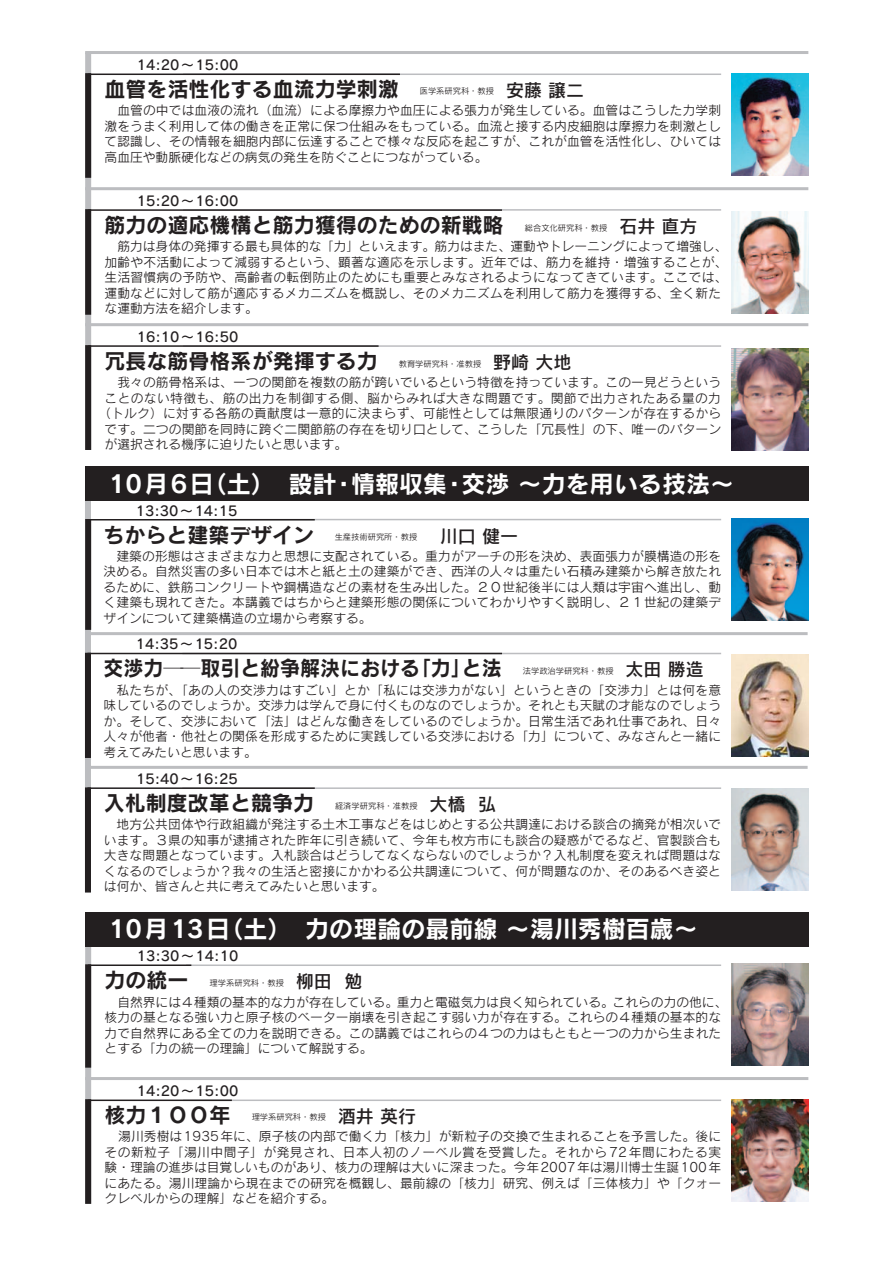
<style>
.page{position:relative;width:893px;height:1262px;background:#fff}
.page>*{position:absolute;margin:0;border:0;box-sizing:border-box;transform-origin:0 0}
.t1{font:24px "Rodin CID B";color:#fff}
.t2{font:21px "Rodin CID B";color:#231f20}
.t3{font:21px "Rodin CID B";color:#231f20;scale:.95 1}
.t4{font:18px "Rodin CID DB";color:#231f20}
.t5{font:13.5px "Rodin CID DB";color:#231f20}
.t6{font:12.75px/15.5px "Rodin CID M";letter-spacing:.01em;color:#231f20;text-align:justify}
.t7{font:12.75px "Rodin CID M";letter-spacing:.03em;color:#231f20}
.t8{font:8.25px "Rodin CID M";color:#231f20}
.s1{font-family:"Rodin CID DB";font-size:18px}
</style>
<div class="page">
<div style="left:85px;top:486px;width:6px;height:406px;background:#bcbdc0"></div>
<div style="left:85px;top:52px;width:6px;height:398px;background:#bcbdc0"></div>
<div style="left:85px;top:466px;width:723px;height:34px;background:#231f20"></div>
<div style="left:85px;top:73px;width:6px;height:105px;background:#231f20"></div>
<hr style="left:183px;top:74px;width:538px;height:1px;background:#bcbdc0">
<hr style="left:88px;top:74px;width:312px;height:1px;background:#231f20">
<img style="left:731px;top:73px;width:77px;height:102px">
<div style="left:85px;top:209px;width:6px;height:106px;background:#231f20"></div>
<hr style="left:183px;top:209px;width:538px;height:2px;background:#bcbdc0">
<hr style="left:88px;top:209px;width:414px;height:2px;background:#231f20">
<div style="left:85px;top:652px;width:6px;height:106px;background:#231f20"></div>
<hr style="left:182px;top:652px;width:539px;height:2px;background:#bcbdc0">
<hr style="left:87px;top:652px;width:415px;height:2px;background:#231f20">
<img style="left:731px;top:654px;width:77px;height:102px">
<div style="left:85px;top:787px;width:6px;height:105px;background:#231f20"></div>
<hr style="left:182px;top:787px;width:539px;height:2px;background:#bcbdc0">
<hr style="left:87px;top:787px;width:228px;height:2px;background:#231f20">
<img style="left:731px;top:212px;width:77px;height:102px">
<hr style="left:186px;top:519px;width:535px;height:1px;background:#bcbdc0">
<hr style="left:88px;top:519px;width:227px;height:1px;background:#231f20">
<div style="left:85px;top:519px;width:6px;height:111px;background:#231f20"></div>
<img style="left:731px;top:519px;width:77px;height:102px">
<hr style="left:85px;top:187px;width:723px;height:3px;background:#bcbdc0">
<div style="left:85px;top:345px;width:6px;height:105px;background:#231f20"></div>
<hr style="left:183px;top:345px;width:538px;height:2px;background:#bcbdc0">
<hr style="left:88px;top:345px;width:290px;height:2px;background:#231f20">
<img style="left:731px;top:348px;width:77px;height:102px">
<hr style="left:85px;top:323px;width:723px;height:3px;background:#bcbdc0">
<hr style="left:85px;top:51px;width:723px;height:3px;background:#bcbdc0">
<hr style="left:86px;top:632px;width:721px;height:3px;background:#bcbdc0">
<img style="left:731px;top:788px;width:77px;height:102px">
<hr style="left:85px;top:766px;width:722px;height:3px;background:#bcbdc0">
<div style="left:85px;top:932px;width:6px;height:271px;background:#bcbdc0"></div>
<div style="left:85px;top:912px;width:723px;height:34px;background:#231f20"></div>
<hr style="left:186px;top:964px;width:535px;height:2px;background:#bcbdc0">
<hr style="left:88px;top:964px;width:103px;height:2px;background:#231f20">
<div style="left:85px;top:964px;width:6px;height:103px;background:#231f20"></div>
<div style="left:85px;top:1099px;width:6px;height:104px;background:#231f20"></div>
<hr style="left:183px;top:1099px;width:538px;height:2px;background:#bcbdc0">
<hr style="left:88px;top:1099px;width:144px;height:2px;background:#231f20">
<img style="left:731px;top:964px;width:77px;height:102px">
<img style="left:731px;top:1099px;width:77px;height:102px">
<hr style="left:85px;top:1077px;width:723px;height:3px;background:#bcbdc0">
<p class="t5" style="left:137px;top:59px;width:103px">14:20～15:00</p>
<h2 class="t2" style="left:105px;top:81px;width:316px">血管を活性化する血流力学刺激　</h2>
<p class="t8" style="left:420px;top:88px;width:166px">医学系研究科・教授 <span class="s1">安藤譲二</span></p>
<p class="t6" style="left:105px;top:104px;width:618px;text-indent:13px">血管の中では血液の流れ（血流）による摩擦力や血圧による張力が発生している。血管はこうした力学刺激をうまく利用して体の働きを正常に保つ仕組みをもっている。血流と接する内皮細胞は摩擦力を刺激として認識し、その情報を細胞内部に伝達することで様々な反応を起こすが、これが血管を活性化し、ひいては高血圧や動脈硬化などの病気の発生を防ぐことにつながっている。</p>
<p class="t5" style="left:137px;top:196px;width:103px">15:20～16:00</p>
<h2 class="t2" style="left:105px;top:217px;width:421px">筋力の適応機構と筋力獲得のための新戦略　</h2>
<p class="t8" style="left:525px;top:224px;width:174px">総合文化研究科・教授 <span class="s1">石井直方</span></p>
<p class="t6" style="left:105px;top:240px;width:624px;text-align:left;text-indent:13px">筋力は身体の発揮する最も具体的な「力」といえます。筋力はまた、運動やトレーニングによって増強し、加齢や不活動によって減弱するという、顕著な適応を示します。近年では、筋力を維持・増強することが、生活習慣病の予防や、高齢者の転倒防止のためにも重要とみなされるようになってきています。ここでは、運動などに対して筋が適応するメカニズムを概説し、そのメカニズムを利用して筋力を獲得する、全く新たな運動方法を紹介します。</p>
<p class="t5" style="left:137px;top:332px;width:103px">16:10～16:50</p>
<h2 class="t2" style="left:105px;top:353px;width:295px">冗長な筋骨格系が発揮する力　</h2>
<p class="t8" style="left:399px;top:360px;width:174px">教育学研究科・准教授 <span class="s1">野崎大地</span></p>
<p class="t6" style="left:117px;top:376px;width:605px">我々の筋骨格系は、一つの関節を複数の筋が跨いでいるという特徴を持っています。この一見どうという</p>
<p class="t7" style="left:105px;top:393px;width:618px">ことのない特徴も、筋の出力を制御する側、脳からみれば大きな問題です。関節で出力されたある量の力</p>
<p class="t6" style="left:98px;top:407px;width:624px">（トルク）に対する各筋の貢献度は一意的に決まらず、可能性としては無限通りのパターンが存在するから</p>
<p class="t6" style="left:105px;top:423px;width:618px">です。二つの関節を同時に跨ぐ二関節筋の存在を切り口として、こうした「冗長性」の下、唯一のパターン</p>
<p class="t6" style="left:105px;top:438px;width:244px">が選択される機序に迫りたいと思います。</p>
<h1 class="t1" style="left:109px;top:475px;width:626px">10月6日（土）設計・情報収集・交渉～力を用いる技法～</h1>
<p class="t5" style="left:136px;top:505px;width:103px">13:30～14:15</p>
<h2 class="t2" style="left:104px;top:527px;width:232px">ちからと建築デザイン　</h2>
<p class="t8" style="left:335px;top:534px;width:84px">生産技術研究所・教授</p>
<h3 class="t4" style="left:440px;top:529px;width:80px">川口健一</h3>
<p class="t6" style="left:104px;top:550px;width:619px;text-indent:13px">建築の形態はさまざまな力と思想に支配されている。重力がアーチの形を決め、表面張力が膜構造の形を決める。自然災害の多い日本では木と紙と土の建築ができ、西洋の人々は重たい石積み建築から解き放たれるために、鉄筋コンクリートや鋼構造などの素材を生み出した。２０世紀後半には人類は宇宙へ進出し、動く建築も現れてきた。本講義ではちからと建築形態の関係についてわかりやすく説明し、２１世紀の建築デザインについて建築構造の立場から考察する。</p>
<p class="t5" style="left:136px;top:639px;width:103px">14:35～15:20</p>
<h2 class="t3" style="left:104px;top:660px;width:420px">交渉力──取引と紛争解決における「力」と法</h2>
<p class="t8" style="left:523px;top:668px;width:182px">法学政治学研究科・教授 <span class="s1">太田勝造</span></p>
<p class="t6" style="left:104px;top:684px;width:619px;text-indent:13px">私たちが、「あの人の交渉力はすごい」とか「私には交渉力がない」というときの「交渉力」とは何を意味しているのでしょうか。交渉力は学んで身に付くものなのでしょうか。それとも天賦の才能なのでしょうか。そして、交渉において「法」はどんな働きをしているのでしょうか。日常生活であれ仕事であれ、日々人々が他者・他社との関係を形成するために実践している交渉における「力」について、みなさんと一緒に考えてみたいと思います。</p>
<p class="t5" style="left:136px;top:773px;width:103px">15:40～16:25</p>
<h2 class="t2" style="left:104px;top:795px;width:232px">入札制度改革と競争力　</h2>
<p class="t8" style="left:335px;top:802px;width:162px">経済学研究科・准教授 <span class="s1">大橋 弘</span></p>
<p class="t6" style="left:104px;top:818px;width:619px;text-indent:13px">地方公共団体や行政組織が発注する土木工事などをはじめとする公共調達における談合の摘発が相次いでいます。３県の知事が逮捕された昨年に引き続いて、今年も枚方市にも談合の疑惑がでるなど、官製談合も大きな問題となっています。入札談合はどうしてなくならないのでしょうか？入札制度を変えれば問題はなくなるのでしょうか？我々の生活と密接にかかわる公共調達について、何が問題なのか、そのあるべき姿とは何か、皆さんと共に考えてみたいと思います。</p>
<h1 class="t1" style="left:109px;top:920px;width:590px">10月13日（土）力の理論の最前線～湯川秀樹百歳～</h1>
<p class="t5" style="left:137px;top:951px;width:103px">13:30～14:10</p>
<h2 class="t2" style="left:105px;top:972px;width:106px">力の統一　</h2>
<p class="t8" style="left:210px;top:979px;width:154px">理学系研究科・教授 <span class="s1">柳田 勉</span></p>
<p class="t6" style="left:105px;top:995px;width:624px;text-align:left;text-indent:13px">自然界には４種類の基本的な力が存在している。重力と電磁気力は良く知られている。これらの力の他に、核力の基となる強い力と原子核のベーター崩壊を引き起こす弱い力が存在する。これらの４種類の基本的な力で自然界にある全ての力を説明できる。この講義ではこれらの４つの力はもともと一つの力から生まれたとする「力の統一の理論」について解説する。</p>
<p class="t5" style="left:137px;top:1085px;width:103px">14:20～15:00</p>
<h2 class="t2" style="left:105px;top:1106px;width:148px">核力１００年　</h2>
<p class="t8" style="left:252px;top:1114px;width:166px">理学系研究科・教授 <span class="s1">酒井英行</span></p>
<p class="t6" style="left:105px;top:1130px;width:618px;text-indent:14px">湯川秀樹は1935年に、原子核の内部で働く力「核力」が新粒子の交換で生まれることを予言した。後にその新粒子「湯川中間子」が発見され、日本人初のノーベル賞を受賞した。それから72年間にわたる実験・理論の進歩は目覚しいものがあり、核力の理解は大いに深まった。今年2007年は湯川博士生誕100年にあたる。湯川理論から現在までの研究を概観し、最前線の「核力」研究、例えば「三体核力」や「クォークレベルからの理解」などを紹介する。</p>
</div>
